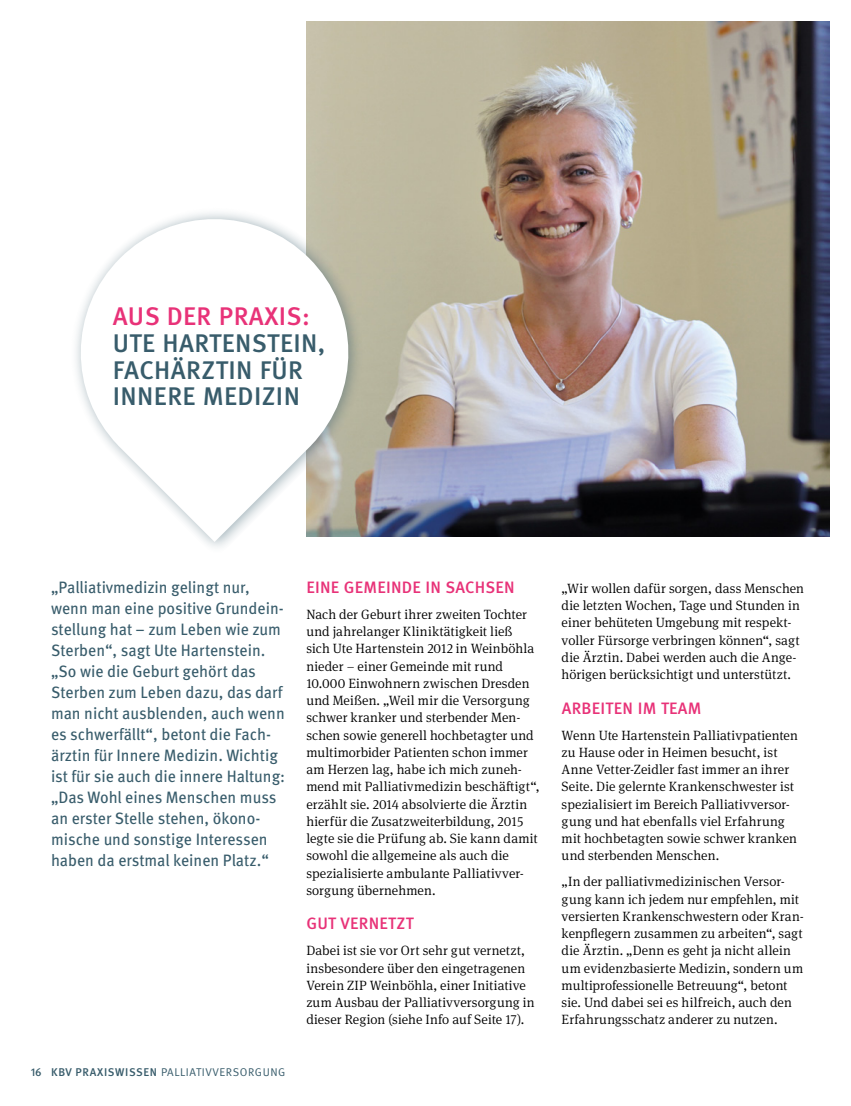
<style>
.page{position:relative;width:851px;height:1106px;background:#fff}
.page>*{position:absolute;margin:0;border:0;box-sizing:border-box;transform-origin:0 0}
.t1{font:500 25.5px/26.7px "Meta Pro";letter-spacing:.015em;color:#385c6b}
.t2{font:500 25.5px "Meta Pro";letter-spacing:.015em;color:#e83278}
.t3{font:16.5px/21px "Meta Pro";color:#385c6b;scale:.96 1}
.t4{font:500 16.5px "Meta Pro";letter-spacing:.015em;color:#e83278}
.t5{font:300 13.5px/17.2px "Meta Serif OT";letter-spacing:.005em;color:#000}
.t6{font:11.25px "Meta Pro Norm";letter-spacing:.05em;color:#385c6b}
.s1{font-family:"Meta Pro";font-weight:500}
</style>
<div class="page">
<img style="left:306px;top:21px;width:523px;height:515px">
<svg style="left:206px;top:145px;width:216px;height:402px;fill:#beb9a2"></svg>
<svg style="left:76px;top:206px;width:285px;height:336px"></svg>
<h1 class="t2" style="left:113px;top:297px;width:198px">AUS DER PRAXIS:</h1>
<h1 class="t1" style="left:113px;top:328px;width:214px">UTE HARTENSTEIN,<br>FACHÄRZTIN FÜR<br>INNERE MEDIZIN</h1>
<p class="t3" style="left:51px;top:575px;width:245px">„Palliativmedizin gelingt nur, wenn man eine positive Grundein&shy;stellung hat – zum Leben wie zum<br>Sterben“, sagt Ute Hartenstein. „So wie die Geburt gehört das<br>Sterben zum Leben dazu, das darf man nicht ausblenden, auch wenn es schwerfällt“, betont die Fach&shy;ärztin für Innere Medizin. Wichtig ist für sie auch die innere Haltung: „Das Wohl eines Menschen muss an erster Stelle stehen, ökono&shy;mische und sonstige Interessen haben da erstmal keinen Platz.“</p>
<p class="t4" style="left:306px;top:574px;width:210px">EINE GEMEINDE IN SACHSEN</p>
<p class="t5" style="left:306px;top:605px;width:235px">Nach der Geburt ihrer zweiten Tochter und jahrelanger Kliniktätigkeit ließ<br>sich Ute Hartenstein 2012 in Weinböhla nieder – einer Gemeinde mit rund 10.000 Einwohnern zwischen Dresden und Meißen. „Weil mir die Versorgung schwer kranker und sterbender Men&shy;schen sowie generell hochbetagter und multimorbider Patienten schon immer am Herzen lag, habe ich mich zuneh&shy;mend mit Palliativmedizin beschäftigt“, erzählt sie. 2014 absolvierte die Ärztin hierfür die Zusatzweiterbildung, 2015 legte sie die Prüfung ab. Sie kann damit sowohl die allgemeine als auch die spezialisierte ambulante Palliativver&shy;sorgung übernehmen.</p>
<p class="t4" style="left:306px;top:911px;width:109px">GUT VERNETZT</p>
<p class="t5" style="left:306px;top:942px;width:230px">Dabei ist sie vor Ort sehr gut vernetzt, insbesondere über den eingetragenen Verein ZIP Weinböhla, einer Initiative zum Ausbau der Palliativversorgung in dieser Region (siehe Info auf Seite 17).</p>
<p class="t6" style="left:31px;top:1063px;width:256px"><span class="s1">16 KBV PRAXISWISSEN</span> PALLIATIVVERSORGUNG</p>
<p class="t5" style="left:561px;top:579px;width:244px">„Wir wollen dafür sorgen, dass Menschen die letzten Wochen, Tage und Stunden in einer behüteten Umgebung mit respekt&shy;voller Fürsorge verbringen können“, sagt die Ärztin. Dabei werden auch die Ange&shy;hörigen berücksichtigt und unterstützt.</p>
<p class="t4" style="left:561px;top:695px;width:141px">ARBEITEN IM TEAM</p>
<p class="t5" style="left:561px;top:726px;width:238px">Wenn Ute Hartenstein Palliativpatienten zu Hause oder in Heimen besucht, ist Anne Vetter-Zeidler fast immer an ihrer Seite. Die gelernte Krankenschwester ist spezialisiert im Bereich Palliativversor&shy;gung und hat ebenfalls viel Erfahrung mit hochbetagten sowie schwer kranken und sterbenden Menschen.</p>
<p class="t5" style="left:561px;top:873px;width:244px">„In der palliativmedizinischen Versor&shy;gung kann ich jedem nur empfehlen, mit versierten Krankenschwestern oder Kran&shy;kenpflegern zusammen zu arbeiten“, sagt die Ärztin. „Denn es geht ja nicht allein um evidenzbasierte Medizin, sondern um multiprofessionelle Betreuung“, betont sie. Und dabei sei es hilfreich, auch den Erfahrungsschatz anderer zu nutzen.</p>
</div>
